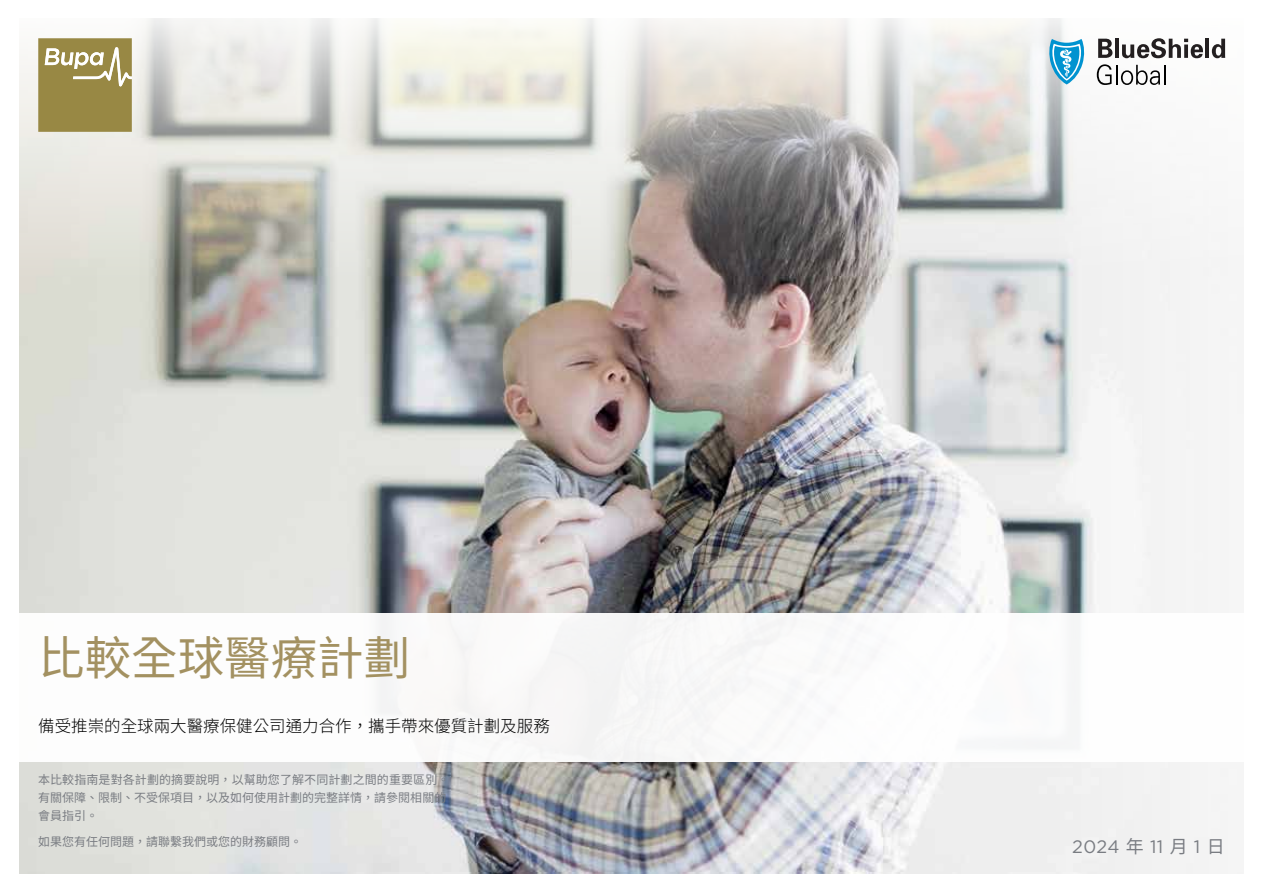
<style>
.page{position:relative;width:1263px;height:893px;background:#fff}
.page>*{position:absolute;margin:0;border:0;box-sizing:border-box;transform-origin:0 0}
.t1{font:46.5px "Noto Sans TC";color:#a39161}
.t2{font:18px "Gotham";letter-spacing:.02em;color:#797c82}
.t3{font:300 16.5px "Noto Sans TC";color:#000}
.t4{font:12px/18px "Noto Sans TC";color:#797c82}
.s1{font-family:"Noto Sans TC"}
</style>
<div class="page">
<img style="left:19px;top:281px;width:1023px;height:593px">
<svg style="left:1042px;top:281px;width:201px;height:593px;fill:#f3f3f3"></svg>
<svg style="left:19px;top:18px;width:1209px;height:263px"></svg>
<svg style="left:38px;top:38px;width:94px;height:94px;background:#a29458"></svg>
<div style="left:0;top:613px;width:1263px;height:149px;background:#fff"></div>
<svg style="left:1097px;top:64px;width:14px;height:21px"></svg>
<hr style="left:1116px;top:65px;width:2px;height:20px;background:#000">
<svg style="left:1121px;top:65px;width:44px;height:20px"></svg>
<svg style="left:1098px;top:38px;width:14px;height:20px"></svg>
<hr style="left:1115px;top:39px;width:4px;height:19px;background:#231f20">
<svg style="left:1122px;top:38px;width:81px;height:20px"></svg>
<hr style="left:1205px;top:39px;width:4px;height:19px;background:#231f20">
<svg style="left:1212px;top:39px;width:13px;height:19px"></svg>
<svg style="left:1049px;top:39px;width:36px;height:46px"></svg>
<h1 class="t1" style="left:38px;top:632px;width:373px">比較全球醫療計劃</h1>
<h3 class="t3" style="left:38px;top:717px;width:513px">備受推崇的全球兩大醫療保健公司通力合作，攜手帶來優質計劃及服務</h3>
<p class="t4" style="left:38px;top:771px;width:413px">本比較指南是對各計劃的摘要說明，以幫助您了解不同計劃之間的重要區別。有關保障、限制、不受保項目，以及如何使用計劃的完整詳情，請參閱相關的會員指引。</p>
<p class="t4" style="left:38px;top:833px;width:266px">如果您有任何問題，請聯繫我們或您的財務顧問。</p>
<h2 class="t2" style="left:1072px;top:835px;width:154px">2024 <span class="s1">年</span> 11 <span class="s1">月</span> 1 <span class="s1">日</span></h2>
</div>
